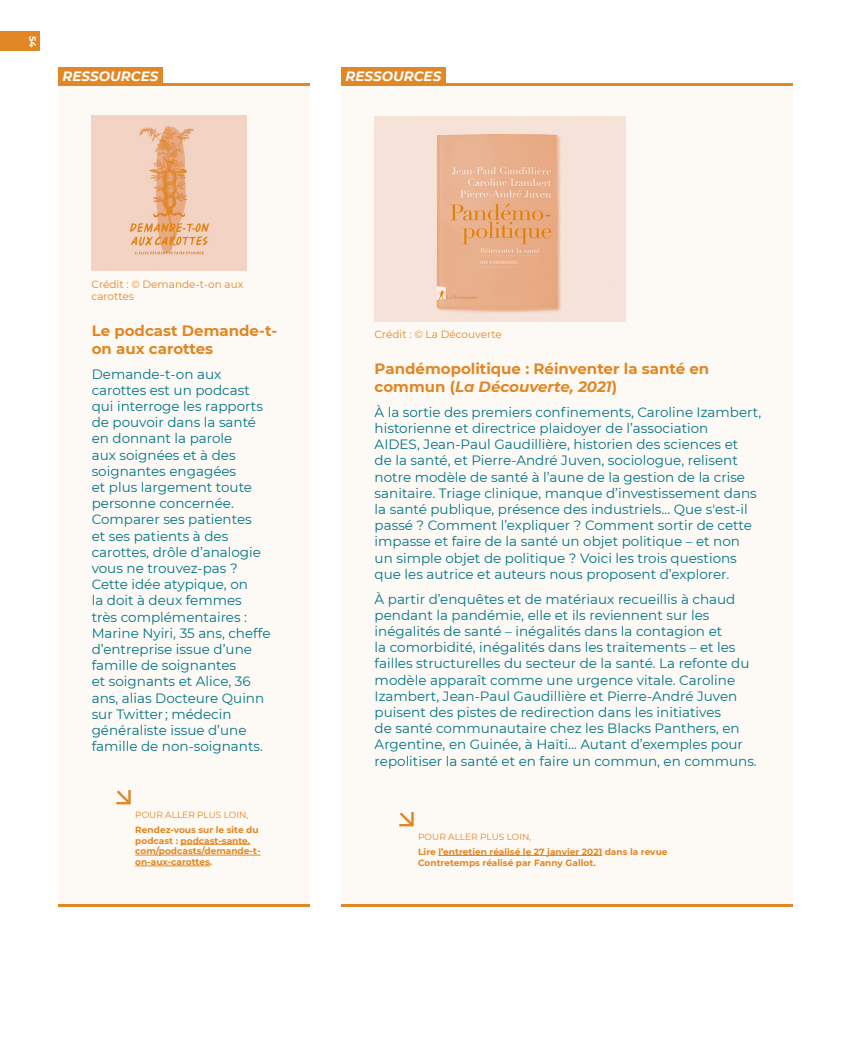
<style>
.page{position:relative;width:851px;height:1063px;background:#fff}
.page>*{position:absolute;margin:0;border:0;box-sizing:border-box;transform-origin:0 0}
.t1{font:700 15px/18px "Montserrat";color:#e18725}
.t2{font:13.5px/16.2px "Montserrat";color:#017587}
.t3{font:italic 700 13.5px "Montserrat";color:#fff}
.Note_de_bas_de_page{font:10.5px/12.6px "Montserrat";color:#e18725}
.Note_de_bas_de_page-2{font:700 9px/10.8px "Montserrat";color:#e18725}
.Note_de_bas_de_page-3{font:9px "Montserrat";color:#e18725}
.t4{font:700 9px "Montserrat";color:#fff}
.s1{font-style:italic}
</style>
<div class="page">
<div style="left:0;top:32px;width:40px;height:19px;background:#e18725"></div>
<div style="left:59px;top:85px;width:250px;height:820px;background:#fdf9f4"></div>
<div style="left:341px;top:85px;width:451px;height:820px;background:#fdf9f4"></div>
<hr style="left:59px;top:83px;width:250px;height:2px;background:#e18725">
<hr style="left:341px;top:83px;width:451px;height:2px;background:#e18725">
<hr style="left:59px;top:905px;width:250px;height:2px;background:#e18725">
<hr style="left:341px;top:905px;width:451px;height:2px;background:#e18725">
<div style="left:59px;top:67px;width:104px;height:17px;background:#e18725"></div>
<div style="left:341px;top:67px;width:105px;height:17px;background:#e18725"></div>
<img style="left:92px;top:116px;width:155px;height:155px">
<img style="left:374px;top:116px;width:251px;height:206px">
<hr style="left:180px;top:844px;width:70px;height:1px;background:#e18725">
<hr style="left:135px;top:855px;width:125px;height:1px;background:#e18725">
<hr style="left:135px;top:866px;width:75px;height:1px;background:#e18725">
<hr style="left:438px;top:855px;width:164px;height:1px;background:#e18725">
<svg style="left:116px;top:790px;width:15px;height:15px"></svg>
<svg style="left:399px;top:812px;width:15px;height:15px"></svg>
<p class="t4" style="left:39px;top:36px;width:13px;rotate:90deg">54</p>
<p class="t3" style="left:63px;top:66px;width:97px">RESSOURCES</p>
<p class="t3" style="left:345px;top:66px;width:97px">RESSOURCES</p>
<p class="Note_de_bas_de_page" style="left:91px;top:277px;width:153px">Crédit : © Demande-t-on aux carottes</p>
<p class="t1" style="left:92px;top:321px;width:187px">Le podcast Demande-t&shy;on aux carottes</p>
<p class="t2" style="left:92px;top:365px;width:180px">Demande-t-on aux carottes est un podcast qui interroge les rapports de pouvoir dans la santé en donnant la parole<br>aux soignées et à des soignantes engagées<br>et plus largement toute personne concernée.<br>Comparer ses patientes<br>et ses patients à des carottes, drôle d’analogie vous ne trouvez-pas ?<br>Cette idée atypique, on<br>la doit à deux femmes très complémentaires :<br>Marine Nyiri, 35 ans, cheffe d’entreprise issue d’une famille de soignantes<br>et soignants et Alice, 36 ans, alias Docteure Quinn sur Twitter ; médecin généraliste issue d’une famille de non-soignants.</p>
<p class="t1" style="left:374px;top:359px;width:336px">Pandémopolitique : Réinventer la santé en commun (<span class="s1">La Découverte, 2021</span>)</p>
<p class="Note_de_bas_de_page" style="left:374px;top:328px;width:129px">Crédit : © La Découverte</p>
<p class="t2" style="left:374px;top:403px;width:388px">À la sortie des premiers confinements, Caroline Izambert, historienne et directrice plaidoyer de l’association<br>AIDES, Jean-Paul Gaudillière, historien des sciences et<br>de la santé, et Pierre-André Juven, sociologue, relisent notre modèle de santé à l’aune de la gestion de la crise sanitaire. Triage clinique, manque d’investissement dans la santé publique, présence des industriels… Que s'est-il passé ? Comment l’expliquer ? Comment sortir de cette impasse et faire de la santé un objet politique – et non un simple objet de politique ? Voici les trois questions que les autrice et auteurs nous proposent d’explorer.</p>
<p class="t2" style="left:374px;top:590px;width:383px">À partir d’enquêtes et de matériaux recueillis à chaud pendant la pandémie, elle et ils reviennent sur les inégalités de santé – inégalités dans la contagion et<br>la comorbidité, inégalités dans les traitements – et les failles structurelles du secteur de la santé. La refonte du modèle apparaît comme une urgence vitale. Caroline Izambert, Jean-Paul Gaudillière et Pierre-André Juven puisent des pistes de redirection dans les initiatives<br>de santé communautaire chez les Blacks Panthers, en Argentine, en Guinée, à Haïti… Autant d’exemples pour repolitiser la santé et en faire un commun, en communs.</p>
<p class="Note_de_bas_de_page-3" style="left:135px;top:808px;width:115px">POUR ALLER PLUS LOIN,</p>
<p class="Note_de_bas_de_page-2" style="left:135px;top:824px;width:127px">Rendez-vous sur le site du podcast : podcast-sante. com/podcasts/demande-t&shy;on-aux-carottes.</p>
<p class="Note_de_bas_de_page-3" style="left:418px;top:830px;width:115px">POUR ALLER PLUS LOIN,</p>
<p class="Note_de_bas_de_page-2" style="left:418px;top:846px;width:251px">Lire l’entretien réalisé le 27 janvier 2021 dans la revue<br>Contretemps réalisé par Fanny Gallot.</p>
</div>
